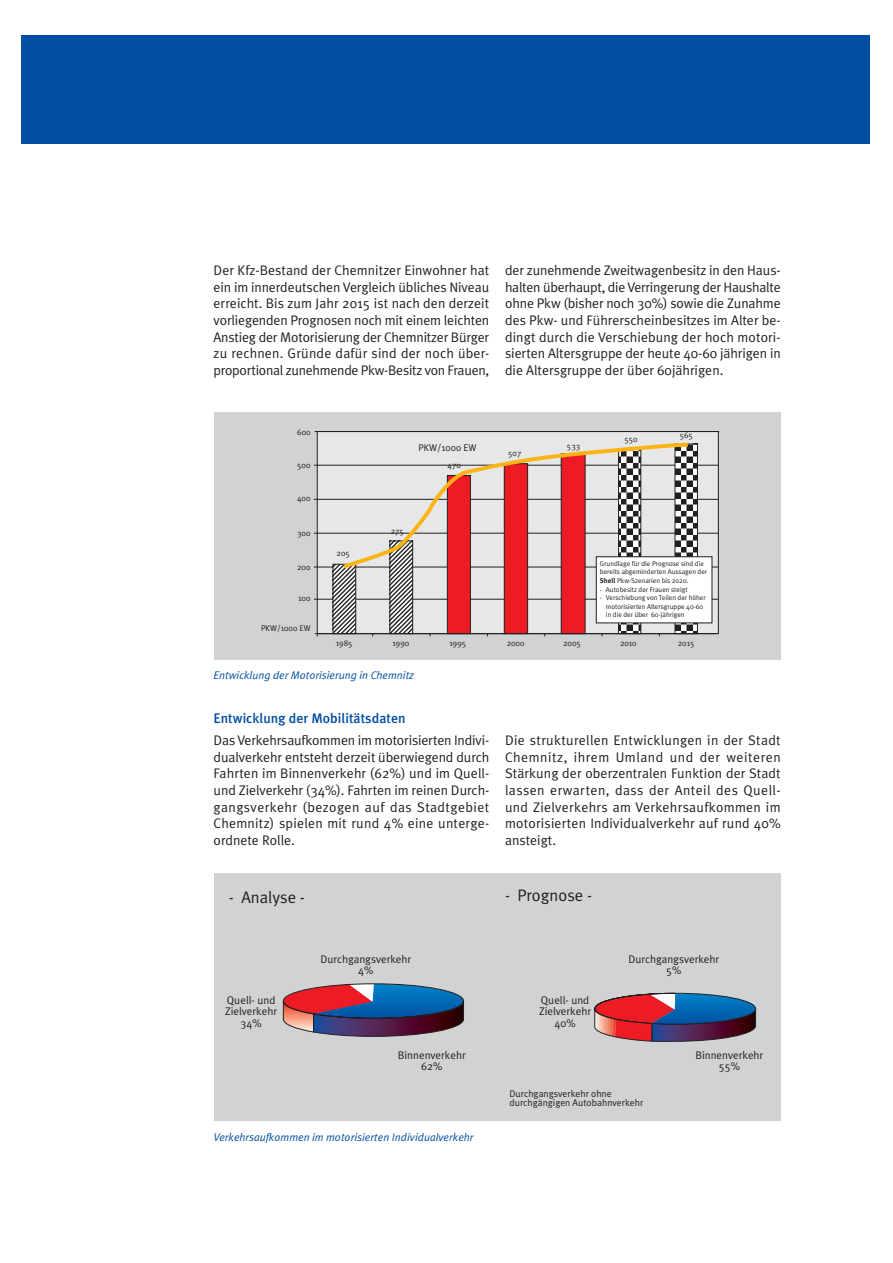
<style>
.page{position:relative;width:893px;height:1263px;background:#fff}
.page>*{position:absolute;margin:0;border:0;box-sizing:border-box;transform-origin:0 0}
.t1{font:16.65px "Meta Plus Normal";color:#231f20}
.t2{font:13.95px/16.6px "Meta Plus Normal";color:#231f20;text-align:justify}
.t3{font:500 13.95px "Meta Plus";color:#034ea2}
.t4{font:11.1px/11.1px "Meta Plus Normal";color:#231f20;text-align:center}
.t5{font:italic 11.1px "Meta Plus Normal";color:#034ea2}
.t6{font:9.75px/9.8px "Meta Plus Normal";color:#231f20}
.t7{font:8.4px "Meta Plus Normal";color:#231f20}
.t8{font:6.9px/8.7px "Meta Plus Normal";color:#231f20}
.s1{font-family:"Meta Plus";font-weight:700}
</style>
<div class="page">
<div style="left:213px;top:873px;width:567px;height:248px;background:#d1d2d4"></div>
<div style="left:213px;top:412px;width:567px;height:248px;background:#d1d2d4"></div>
<div style="left:21px;top:36px;width:849px;height:108px;background:#034ea2"></div>
<div style="left:317px;top:431px;width:401px;height:203px;background:#e6e7e8"></div>
<hr style="left:314px;top:465px;width:404px;height:1px;background:#231f20">
<hr style="left:314px;top:499px;width:404px;height:1px;background:#231f20">
<hr style="left:314px;top:533px;width:404px;height:1px;background:#231f20">
<hr style="left:314px;top:567px;width:404px;height:1px;background:#231f20">
<hr style="left:314px;top:599px;width:404px;height:1px;background:#231f20">
<div style="left:447px;top:475px;width:23px;height:159px;background:#ed1c24;border:1px solid #231f20"></div>
<div style="left:504px;top:463px;width:24px;height:171px;background:#ed1c24;border:1px solid #231f20"></div>
<div style="left:561px;top:454px;width:24px;height:180px;background:#ed1c24;border:1px solid #231f20"></div>
<svg style="left:391px;top:570px;width:20px;height:62px"></svg>
<div style="left:389px;top:541px;width:24px;height:93px;border:1px solid #231f20"></div>
<svg style="left:335px;top:566px;width:19px;height:66px"></svg>
<div style="left:333px;top:564px;width:23px;height:70px;border:1px solid #231f20"></div>
<svg style="left:618px;top:623px;width:23px;height:10px"></svg>
<svg style="left:674px;top:444px;width:23px;height:189px"></svg>
<div style="left:596px;top:557px;width:116px;height:66px;background:#fff"></div>
<svg style="left:340px;top:442px;width:352px;height:128px"></svg>
<hr style="left:315px;top:431px;width:404px;height:1px;background:#231f20">
<hr style="left:315px;top:633px;width:401px;height:1px;background:#231f20">
<svg style="left:594px;top:992px;width:162px;height:50px;background:#7c5673"></svg>
<svg style="left:282px;top:983px;width:182px;height:54px;background:#6c5a7b"></svg>
<p class="t2" style="left:213px;top:263px;width:277px">Der Kfz-Bestand der Chemnitzer Einwohner hat ein im innerdeutschen Vergleich übliches Niveau erreicht. Bis zum Jahr 2015 ist nach den derzeit vorliegenden Prognosen noch mit einem leichten Anstieg der Motorisierung der Chemnitzer Bürger zu rechnen. Gründe dafür sind der noch über&shy;proportional zunehmende Pkw-Besitz von Frauen,</p>
<p class="t2" style="left:505px;top:263px;width:277px">der zunehmende Zweitwagenbesitz in den Haus&shy;halten überhaupt, die Verringerung der Haushalte ohne Pkw (bisher noch 30%) sowie die Zunahme des Pkw- und Führerscheinbesitzes im Alter be&shy;dingt durch die Verschiebung der hoch motori&shy;sierten Altersgruppe der heute 40-60 jährigen in die Altersgruppe der über 60jährigen.</p>
<p class="t7" style="left:297px;top:429px;width:15px">600</p>
<p class="t7" style="left:297px;top:461px;width:15px">500</p>
<p class="t7" style="left:297px;top:495px;width:15px">400</p>
<p class="t7" style="left:297px;top:529px;width:15px">300</p>
<p class="t7" style="left:297px;top:563px;width:15px">200</p>
<p class="t7" style="left:298px;top:595px;width:14px">100</p>
<p class="t7" style="left:261px;top:624px;width:51px">PKW/1000 EW</p>
<p class="t7" style="left:336px;top:550px;width:15px">205</p>
<p class="t6" style="left:418px;top:444px;width:59px">PKW/1000 EW</p>
<p class="t7" style="left:447px;top:461px;width:15px">470</p>
<p class="t7" style="left:391px;top:527px;width:15px">275</p>
<p class="t7" style="left:508px;top:450px;width:15px">507</p>
<p class="t7" style="left:567px;top:442px;width:15px">533</p>
<p class="t7" style="left:624px;top:436px;width:15px">550</p>
<p class="t7" style="left:679px;top:432px;width:15px">565</p>
<p class="t8" style="left:600px;top:559px;width:109px">Grundlage für die Prognose sind die bereits abgeminderten Aussagen der<br><span class="s1">Shell</span> Pkw-Szenarien bis 2020.</p>
<p class="t8" style="left:600px;top:585px;width:89px">- Autobesitz der Frauen steigt</p>
<p class="t8" style="left:606px;top:594px;width:101px;text-indent:-6px">- Verschiebung von Teilen der höher motorisierten Altersgruppe 40-60 in die der über 60-jährigen</p>
<p class="t7" style="left:336px;top:640px;width:18px">1985</p>
<p class="t7" style="left:392px;top:640px;width:18px">1990</p>
<p class="t7" style="left:449px;top:640px;width:18px">1995</p>
<p class="t7" style="left:506px;top:640px;width:19px">2000</p>
<p class="t7" style="left:563px;top:640px;width:19px">2005</p>
<p class="t7" style="left:620px;top:640px;width:18px">2010</p>
<p class="t7" style="left:677px;top:640px;width:18px">2015</p>
<p class="t5" style="left:213px;top:671px;width:202px">Entwicklung der Motorisierung in Chemnitz</p>
<p class="t3" style="left:213px;top:712px;width:193px">Entwicklung der Mobilitätsdaten</p>
<p class="t2" style="left:213px;top:733px;width:277px">Das Verkehrsaufkommen im motorisierten Indivi&shy;dualverkehr entsteht derzeit überwiegend durch Fahrten im Binnenverkehr (62%) und im Quell&shy;und Zielverkehr (34%). Fahrten im reinen Durch&shy;gangsverkehr (bezogen auf das Stadtgebiet Chemnitz) spielen mit rund 4% eine unterge&shy;ordnete Rolle.</p>
<p class="t2" style="left:505px;top:733px;width:277px">Die strukturellen Entwicklungen in der Stadt Chemnitz, ihrem Umland und der weiteren Stärkung der oberzentralen Funktion der Stadt lassen erwarten, dass der Anteil des Quell&shy;und Zielverkehrs am Verkehrsaufkommen im motorisierten Individualverkehr auf rund 40% ansteigt.</p>
<p class="t1" style="left:229px;top:891px;width:77px">- Analyse -</p>
<p class="t1" style="left:505px;top:888px;width:88px">- Prognose -</p>
<p class="t4" style="left:225px;top:996px;width:53px">Quell- und<br>Zielverkehr<br>34%</p>
<p class="t4" style="left:320px;top:955px;width:92px">Durchgangsverkehr<br>4%</p>
<p class="t4" style="left:398px;top:1051px;width:69px">Binnenverkehr<br>62%</p>
<p class="t4" style="left:539px;top:996px;width:53px">Quell- und<br>Zielverkehr<br>40%</p>
<p class="t4" style="left:628px;top:955px;width:92px">Durchgangsverkehr<br>5%</p>
<p class="t4" style="left:695px;top:1051px;width:69px">Binnenverkehr<br>55%</p>
<p class="t5" style="left:213px;top:1133px;width:261px">Verkehrsaufkommen im motorisierten Individualverkehr</p>
<p class="t6" style="left:509px;top:1089px;width:135px">Durchgangsverkehr ohne durchgängigen Autobahnverkehr</p>
</div>
